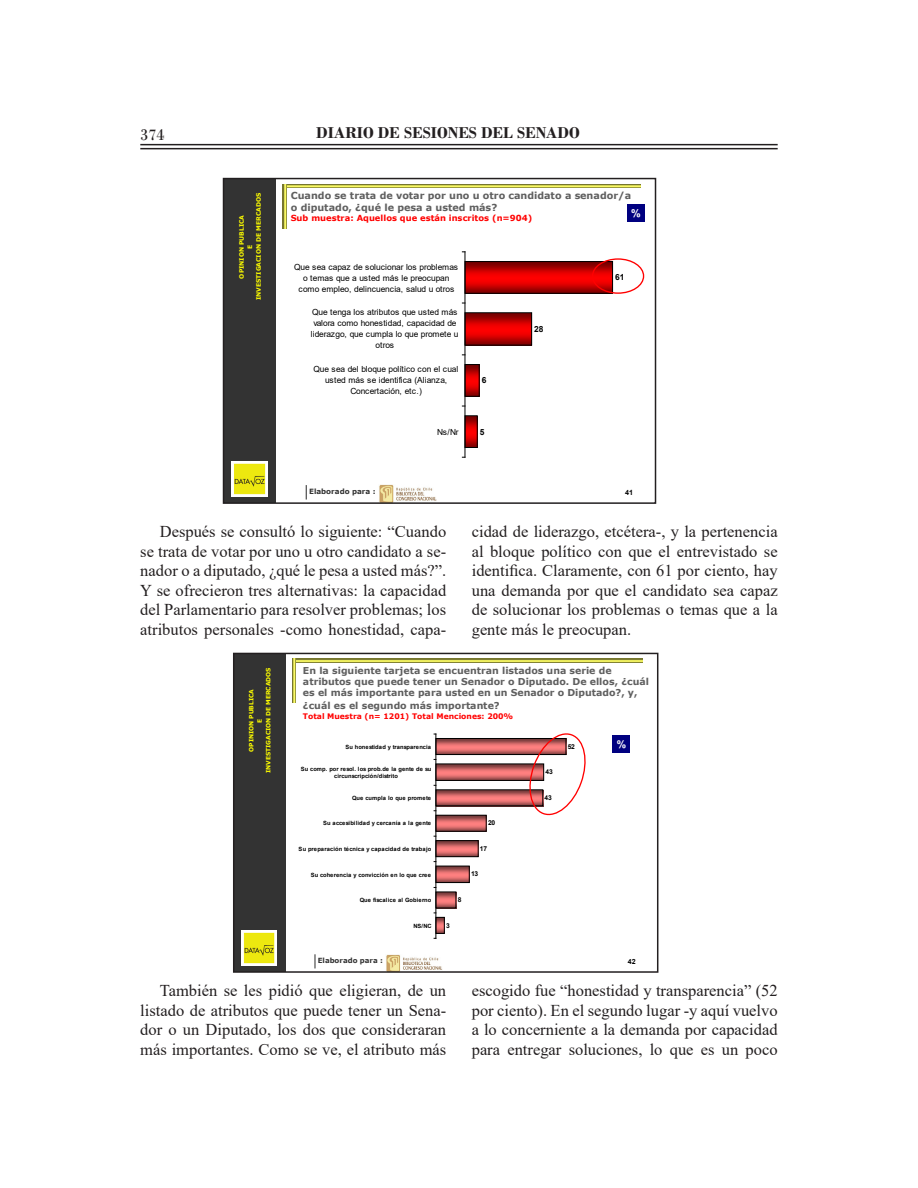
<style>
.page{position:relative;width:918px;height:1188px;background:#fff}
.page>*{position:absolute;margin:0;border:0;box-sizing:border-box;transform-origin:0 0}
.Párrafo_Texto_Sesión{font:16.5px/19.5px "Times New Roman";color:#231f20;text-align:justify}
.t1{font:700 16.5px "Bodoni";color:#231f20}
.t2{font:16.5px "Bodoni";color:#231f20}
.t3{font:700 10.8px "Arial";color:#fff}
.t4{font:700 10.65px "Arial";color:#fff}
.t5{font:700 9.6px/11.6px "Verdana";color:#5f5f5f}
.t6{font:700 9.45px/11.4px "Verdana";color:#5f5f5f}
.t7{font:8.4px/10.9px "Arial";letter-spacing:-.02em;color:#000;text-align:center}
.t8{font:700 8.4px "Verdana";letter-spacing:.005em;color:#f00}
.t9{font:700 8.4px "Arial";color:#000}
.t10{font:700 7.65px "Verdana";letter-spacing:.005em;color:#f00}
.t11{font:700 7.2px "Verdana";color:#333}
.t12{font:700 7.2px "Arial";color:#000}
.t13{font:700 7.05px "Verdana";color:#333}
.t14{font:700 7.05px "Arial";color:#000}
.t15{font:700 6.75px "Arial";letter-spacing:-.025em;color:#000}
.t16{font:700 6px/8.7px "Verdana";color:#ff0;text-align:center}
.t17{font:700 5.85px/7.6px "Arial";letter-spacing:.005em;color:#000;text-align:center}
.t18{font:700 5.85px "Arial";letter-spacing:.025em;color:#000}
</style>
<div class="page">
<hr style="left:140px;top:148px;width:638px;height:1px;background:#231f20">
<hr style="left:140px;top:144px;width:638px;height:1px;background:#231f20">
<div style="left:224px;top:179px;width:52px;height:324px;background:#333"></div>
<svg style="left:306px;top:485px;width:1px;height:15px"></svg>
<svg style="left:286px;top:184px;width:354px;height:3px"></svg>
<svg style="left:283px;top:184px;width:3px;height:44px"></svg>
<img style="left:232px;top:461px;width:35px;height:36px">
<img style="left:379px;top:485px;width:57px;height:16px">
<div style="left:627px;top:205px;width:18px;height:17px;background:#000080"></div>
<svg style="left:467px;top:263px;width:144px;height:29px;background:#ca0000"></svg>
<div style="left:465px;top:261px;width:148px;height:33px;border:1px solid #000"></div>
<svg style="left:467px;top:314px;width:63px;height:29px;background:#ca0000"></svg>
<div style="left:465px;top:312px;width:67px;height:33px;border:1px solid #000"></div>
<svg style="left:467px;top:366px;width:11px;height:29px"></svg>
<div style="left:465px;top:364px;width:15px;height:33px;border:1px solid #000"></div>
<svg style="left:467px;top:417px;width:9px;height:29px"></svg>
<div style="left:465px;top:415px;width:13px;height:33px;border:1px solid #000"></div>
<hr style="left:465px;top:252px;width:1px;height:205px;background:#000">
<div style="left:592px;top:258px;width:52px;height:36px;border:1px solid #f00;border-radius:50%"></div>
<div style="left:223px;top:178px;width:433px;height:326px;border:2px solid #231f20"></div>
<div style="left:234px;top:653px;width:51px;height:319px;background:#333"></div>
<svg style="left:314px;top:954px;width:2px;height:14px"></svg>
<svg style="left:295px;top:659px;width:348px;height:3px"></svg>
<svg style="left:292px;top:659px;width:3px;height:43px"></svg>
<img style="left:242px;top:931px;width:35px;height:35px">
<img style="left:386px;top:954px;width:56px;height:16px">
<div style="left:613px;top:736px;width:17px;height:17px;background:#000080"></div>
<svg style="left:438px;top:740px;width:86px;height:13px"></svg>
<div style="left:436px;top:738px;width:130px;height:17px;border:1px solid #000"></div>
<svg style="left:438px;top:766px;width:86px;height:13px"></svg>
<div style="left:436px;top:764px;width:108px;height:17px;border:1px solid #000"></div>
<svg style="left:438px;top:792px;width:86px;height:12px"></svg>
<div style="left:436px;top:790px;width:107px;height:16px;border:1px solid #000"></div>
<svg style="left:438px;top:817px;width:46px;height:12px"></svg>
<div style="left:436px;top:815px;width:50px;height:16px;border:1px solid #000"></div>
<svg style="left:438px;top:842px;width:38px;height:13px"></svg>
<div style="left:436px;top:840px;width:42px;height:17px;border:1px solid #000"></div>
<svg style="left:438px;top:868px;width:30px;height:13px"></svg>
<div style="left:436px;top:866px;width:34px;height:17px;border:1px solid #000"></div>
<svg style="left:438px;top:894px;width:16px;height:12px"></svg>
<svg style="left:438px;top:919px;width:5px;height:13px"></svg>
<div style="left:436px;top:917px;width:9px;height:17px;border:1px solid #000"></div>
<hr style="left:436px;top:734px;width:1px;height:204px;background:#000">
<svg style="left:524px;top:733px;width:62px;height:83px"></svg>
<div style="left:233px;top:653px;width:425px;height:320px;border:2px solid #231f20"></div>
<p class="t2" style="left:140px;top:125px;width:26px">374</p>
<p class="t1" style="left:316px;top:123px;width:265px">DIARIO DE SESIONES DEL SENADO</p>
<p class="t16" style="left:237px;top:300px;width:109px;rotate:-90deg">OPINION PUBLICA<br>E<br>INVESTIGACION DE MERCADOS</p>
<p class="t5" style="left:291px;top:190px;width:342px">Cuando se trata de votar por uno u otro candidato a senador/a o diputado, ¿qué le pesa a usted más?</p>
<p class="t8" style="left:291px;top:212px;width:243px">Sub muestra: Aquellos que están inscritos (n=904)</p>
<p class="t3" style="left:631px;top:206px;width:11px">%</p>
<p class="t7" style="left:294px;top:261px;width:166px">Que sea capaz de solucionar los problemas o temas que a usted más le preocupan como empleo, delincuencia, salud u otros</p>
<p class="t7" style="left:311px;top:307px;width:149px">Que tenga los atributos que usted más valora como honestidad, capacidad de liderazgo, que cumpla lo que promete u otros</p>
<p class="t7" style="left:313px;top:364px;width:146px">Que sea del bloque político con el cual usted más se identifica (Alianza,<br>Concertación, etc.)</p>
<p class="t7" style="left:437px;top:426px;width:23px">Ns/Nr</p>
<p class="t9" style="left:482px;top:374px;width:6px">6</p>
<p class="t9" style="left:480px;top:426px;width:6px">5</p>
<p class="t11" style="left:309px;top:486px;width:68px">Elaborado para :</p>
<p class="t9" style="left:534px;top:323px;width:11px">28</p>
<p class="t9" style="left:615px;top:271px;width:11px">61</p>
<p class="t12" style="left:625px;top:487px;width:10px">41</p>
<p class="Párrafo_Texto_Sesión" style="left:140px;top:522px;width:307px;text-indent:20px">Después se consultó lo siguiente: “Cuando se trata de votar por uno u otro candidato a se&shy;nador o a diputado, ¿qué le pesa a usted más?”.<br>Y se ofrecieron tres alternativas: la capacidad del Parlamentario para resolver problemas; los atributos personales -como honestidad, capa-</p>
<p class="Párrafo_Texto_Sesión" style="left:472px;top:522px;width:307px">cidad de liderazgo, etcétera-, y la pertenencia al bloque político con que el entrevistado se identifica. Claramente, con 61 por ciento, hay una demanda por que el candidato sea capaz de solucionar los problemas o temas que a la gente más le preocupan.</p>
<p class="t16" style="left:247px;top:773px;width:107px;rotate:-90deg">OPINION PUBLICA<br>E<br>INVESTIGACION DE MERCADOS</p>
<p class="t6" style="left:303px;top:664px;width:348px">En la siguiente tarjeta se encuentran listados una serie de atributos que puede tener un Senador o Diputado. De ellos, ¿cuál es el más importante para usted en un Senador o Diputado?, y,</p>
<p class="t6" style="left:303px;top:700px;width:198px">¿cuál es el segundo más importante?</p>
<p class="t10" style="left:303px;top:711px;width:212px">Total Muestra (n= 1201) Total Menciones: 200%</p>
<p class="t15" style="left:568px;top:742px;width:9px">52</p>
<p class="t4" style="left:617px;top:737px;width:11px">%</p>
<p class="t15" style="left:545px;top:767px;width:9px">43</p>
<p class="t15" style="left:545px;top:793px;width:9px">43</p>
<p class="t15" style="left:488px;top:818px;width:9px">20</p>
<p class="t15" style="left:480px;top:844px;width:9px">17</p>
<p class="t15" style="left:471px;top:869px;width:9px">13</p>
<p class="t15" style="left:458px;top:895px;width:5px">8</p>
<p class="t15" style="left:446px;top:920px;width:5px">3</p>
<p class="t17" style="left:345px;top:743px;width:87px">Su honestidad y transparencia</p>
<p class="t17" style="left:301px;top:765px;width:132px">Su comp. por resol. los prob.de la gente de su circunscripción/distrito</p>
<p class="t17" style="left:352px;top:794px;width:80px">Que cumpla lo que promete</p>
<p class="t18" style="left:323px;top:819px;width:109px">Su accesibilidad y cercanía a la gente</p>
<p class="t17" style="left:299px;top:846px;width:134px">Su preparación técnica y capacidad de trabajo</p>
<p class="t17" style="left:311px;top:871px;width:122px">Su coherencia y convicción en lo que cree</p>
<p class="t17" style="left:360px;top:896px;width:73px">Que fiscalice al Gobierno</p>
<p class="t17" style="left:414px;top:922px;width:19px">NS/NC</p>
<p class="t13" style="left:318px;top:955px;width:67px">Elaborado para :</p>
<p class="t14" style="left:628px;top:956px;width:9px">42</p>
<p class="Párrafo_Texto_Sesión" style="left:140px;top:981px;width:307px;text-indent:20px">También se les pidió que eligieran, de un listado de atributos que puede tener un Sena&shy;dor o un Diputado, los dos que consideraran más importantes. Como se ve, el atributo más</p>
<p class="Párrafo_Texto_Sesión" style="left:472px;top:981px;width:307px">escogido fue “honestidad y transparencia” (52 por ciento). En el segundo lugar -y aquí vuelvo a lo concerniente a la demanda por capacidad para entregar soluciones, lo que es un poco</p>
</div>
